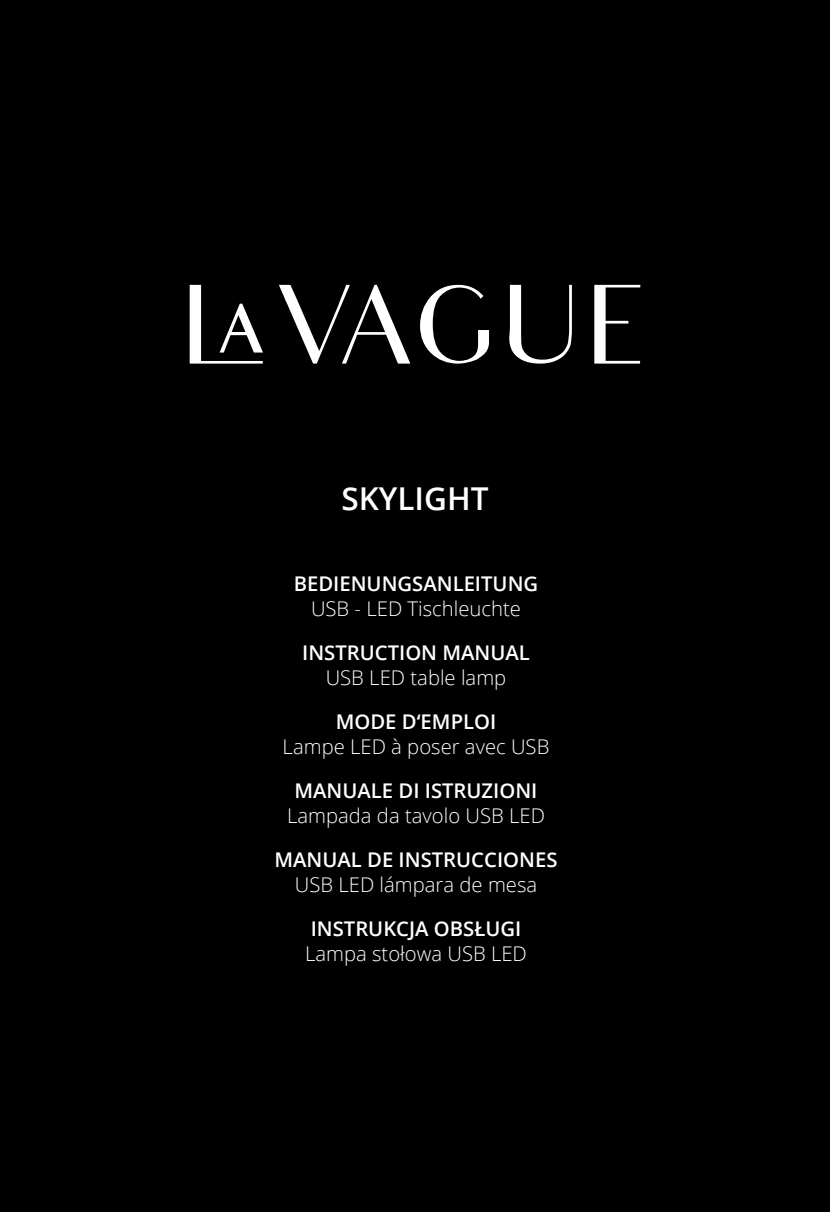
<style>
.page{position:relative;width:830px;height:1212px;background:#fff}
.page>*{position:absolute;margin:0;border:0;box-sizing:border-box;transform-origin:0 0}
.t1{font:600 31.5px "Open Sans";color:#fff}
.t2{font:300 20.25px "Open Sans";color:#fff}
.t3{font:600 20.25px "Open Sans";color:#fff}
</style>
<div class="page">
<div style="left:0;top:0;width:829px;height:1212px;background:#000001"></div>
<svg style="left:279px;top:285px;width:131px;height:79px"></svg>
<svg style="left:420px;top:285px;width:69px;height:79px"></svg>
<svg style="left:509px;top:285px;width:62px;height:79px"></svg>
<svg style="left:594px;top:285px;width:46px;height:79px"></svg>
<svg style="left:189px;top:285px;width:74px;height:79px"></svg>
<h1 class="t1" style="left:341px;top:477px;width:149px">SKYLIGHT</h1>
<p class="t3" style="left:293px;top:570px;width:246px">BEDIENUNGSANLEITUNG</p>
<p class="t2" style="left:311px;top:594px;width:211px">USB - LED Tischleuchte</p>
<p class="t3" style="left:302px;top:639px;width:229px">INSTRUCTION MANUAL</p>
<p class="t2" style="left:325px;top:663px;width:182px">USB LED table lamp</p>
<p class="t3" style="left:335px;top:708px;width:162px">MODE D‘EMPLOI</p>
<p class="t2" style="left:282px;top:732px;width:268px">Lampe LED à poser avec USB</p>
<p class="t3" style="left:294px;top:777px;width:244px">MANUALE DI ISTRUZIONI</p>
<p class="t2" style="left:287px;top:801px;width:259px">Lampada da tavolo USB LED</p>
<p class="t3" style="left:274px;top:846px;width:284px">MANUAL DE INSTRUCCIONES</p>
<p class="t2" style="left:295px;top:870px;width:244px">USB LED lámpara de mesa</p>
<p class="t3" style="left:310px;top:915px;width:212px">INSTRUKCJA OBSŁUGI</p>
<p class="t2" style="left:305px;top:939px;width:223px">Lampa stołowa USB LED</p>
</div>
